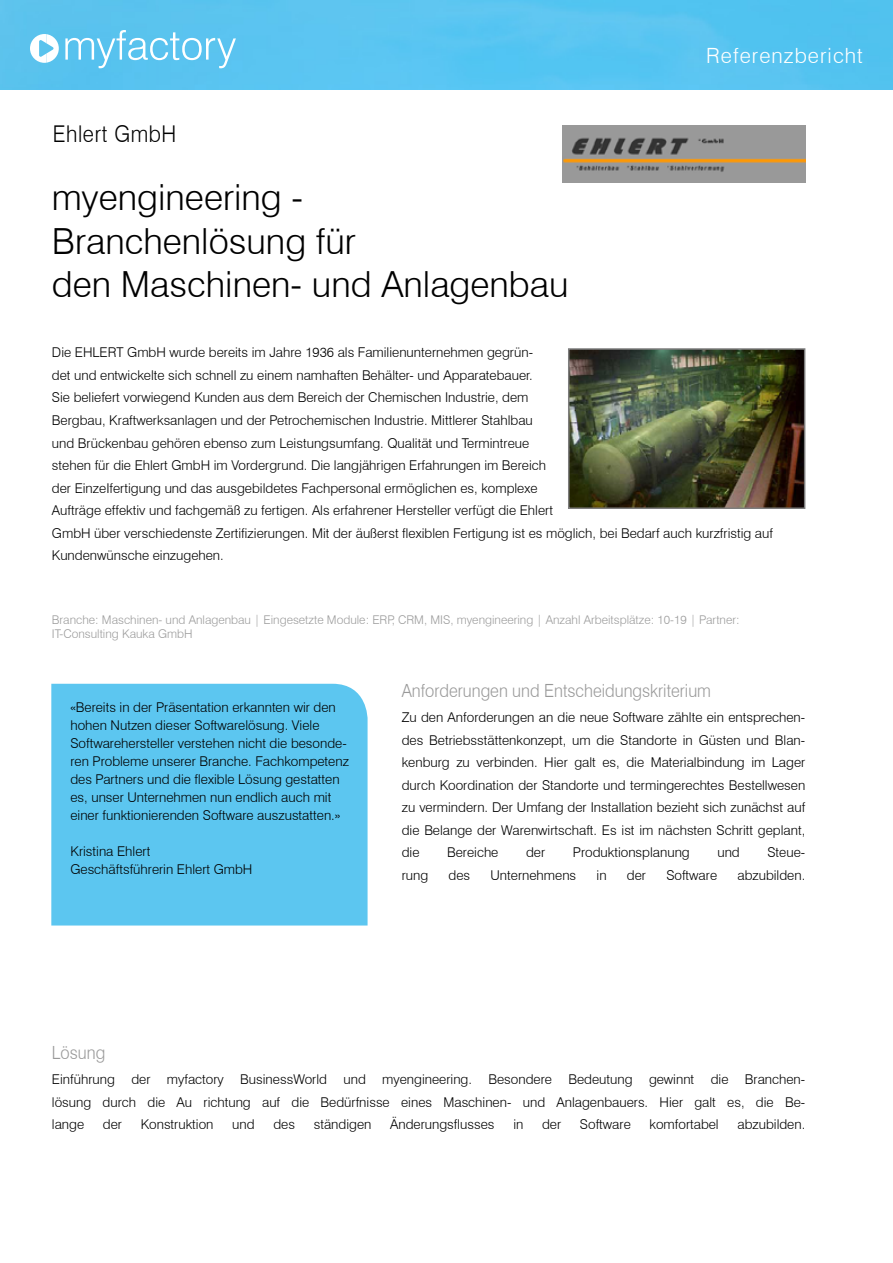
<style>
.page{position:relative;width:893px;height:1263px;background:#fff}
.page>*{position:absolute;margin:0;border:0;box-sizing:border-box;transform-origin:0 0}
.t1{font:300 36px/43.2px "Swiss 721 BT";color:#000}
.t2{font:300 23.1px "Swiss 721 BT";letter-spacing:.03em;color:#000;scale:.91 1}
.t3{font:300 21px "Swiss 721 BT";letter-spacing:.05em;color:#fff}
.t4{font:300 18.15px "Swiss 721 BT";color:#999;scale:.91 1}
.t5{font:300 13.5px/22.5px "Swiss 721 BT";color:#000}
.t6{font:300 12px/14.4px "Swiss 721 BT";color:#9c9c9c}
</style>
<div class="page">
<img style="left:0;top:0;width:893px;height:90px">
<img style="left:562px;top:125px;width:243px;height:57px">
<img style="left:571px;top:351px;width:231px;height:155px">
<div style="left:568px;top:348px;width:237px;height:161px;border:2px solid #7d7d7d"></div>
<svg style="left:30px;top:34px;width:29px;height:29px"></svg>
<svg style="left:65px;top:30px;width:171px;height:38px;background:#75cdf1"></svg>
<div style="left:51px;top:684px;width:317px;height:241px;background:#5cc6f0"></div>
<h2 class="t2" style="left:53px;top:119px;width:137px">Ehlert GmbH</h2>
<h1 class="t1" style="left:52px;top:176px;width:518px">myengineering -<br>Branchenlösung für<br>den Maschinen- und Anlagenbau</h1>
<h3 class="t3" style="left:706px;top:43px;width:158px">Referenzbericht</h3>
<p class="t5" style="left:52px;top:341px;width:723px">Die EHLERT GmbH wurde bereits im Jahre 1936 als Familienunternehmen gegrün-<br>det und entwickelte sich schnell zu einem namhaften Behälter- und Apparatebauer.<br>Sie beliefert vorwiegend Kunden aus dem Bereich der Chemischen Industrie, dem<br>Bergbau, Kraftwerksanlagen und der Petrochemischen Industrie. Mittlerer Stahlbau<br>und Brückenbau gehören ebenso zum Leistungsumfang. Qualität und Termintreue<br>stehen für die Ehlert GmbH im Vordergrund. Die langjährigen Erfahrungen im Bereich<br>der EinzeIfertigung und das ausgebildetes Fachpersonal ermöglichen es, komplexe<br>Aufträge effektiv und fachgemäß zu fertigen. Als erfahrener Hersteller verfügt die Ehlert<br>GmbH über verschiedenste Zertifizierungen. Mit der äußerst flexiblen Fertigung ist es möglich, bei Bedarf auch kurzfristig auf Kundenwünsche einzugehen.</p>
<p class="t6" style="left:52px;top:612px;width:689px">Branche: Maschinen- und Anlagenbau | Eingesetzte Module: ERP, CRM, MIS, myengineering | Anzahl Arbeitsplätze: 10-19 | Partner:<br>IT-Consulting Kauka GmbH</p>
<p class="t5" style="left:70px;top:698px;width:280px;line-height:18px">«Bereits in der Präsentation erkannten wir den hohen Nutzen dieser Softwarelösung. Viele Softwarehersteller verstehen nicht die besonde&shy;ren Probleme unserer Branche. Fachkompetenz des Partners und die flexible Lösung gestatten es, unser Unternehmen nun endlich auch mit einer funktionierenden Software auszustatten.»</p>
<p class="t5" style="left:70px;top:842px;width:184px;line-height:18px">Kristina Ehlert<br>Geschäftsführerin Ehlert GmbH</p>
<h3 class="t4" style="left:402px;top:679px;width:341px">Anforderungen und Entscheidungskriterium</h3>
<p class="t5" style="left:402px;top:706px;width:405px;text-align:justify">Zu den Anforderungen an die neue Software zählte ein entsprechen&shy;des Betriebsstättenkonzept, um die Standorte in Güsten und Blan&shy;kenburg zu verbinden. Hier galt es, die Materialbindung im Lager durch Koordination der Standorte und termingerechtes Bestellwesen zu vermindern. Der Umfang der Installation bezieht sich zunächst auf die Belange der Warenwirtschaft. Es ist im nächsten Schritt geplant, die</p>
<p class="t5" style="left:447px;top:841px;width:53px">Bereiche</p>
<p class="t5" style="left:526px;top:841px;width:21px">der</p>
<p class="t5" style="left:573px;top:841px;width:118px">Produktionsplanung</p>
<p class="t5" style="left:717px;top:841px;width:24px">und</p>
<p class="t5" style="left:767px;top:841px;width:39px">Steue-</p>
<p class="t5" style="left:402px;top:863px;width:28px">rung</p>
<p class="t5" style="left:449px;top:863px;width:23px">des</p>
<p class="t5" style="left:491px;top:863px;width:87px">Unternehmens</p>
<p class="t5" style="left:596px;top:863px;width:12px">in</p>
<p class="t5" style="left:627px;top:863px;width:21px">der</p>
<p class="t5" style="left:666px;top:863px;width:52px">Software</p>
<p class="t5" style="left:737px;top:863px;width:69px">abzubilden.</p>
<h3 class="t4" style="left:52px;top:1041px;width:60px">Lösung</h3>
<p class="t5" style="left:52px;top:1068px;width:755px;text-align:justify">Einführung der myfactory BusinessWorld und myengineering. Besondere Bedeutung gewinnt die Branchen&shy;lösung durch die Au richtung auf die Bedürfnisse eines Maschinen- und Anlagenbauers. Hier galt es, die Be&shy;lange</p>
<p class="t5" style="left:103px;top:1113px;width:21px">der</p>
<p class="t5" style="left:141px;top:1113px;width:74px">Konstruktion</p>
<p class="t5" style="left:232px;top:1113px;width:24px">und</p>
<p class="t5" style="left:273px;top:1113px;width:23px">des</p>
<p class="t5" style="left:314px;top:1113px;width:59px">ständigen</p>
<p class="t5" style="left:390px;top:1113px;width:106px">Änderungsflusses</p>
<p class="t5" style="left:513px;top:1113px;width:12px">in</p>
<p class="t5" style="left:542px;top:1113px;width:21px">der</p>
<p class="t5" style="left:580px;top:1113px;width:52px">Software</p>
<p class="t5" style="left:649px;top:1113px;width:71px">komfortabel</p>
<p class="t5" style="left:737px;top:1113px;width:69px">abzubilden.</p>
</div>
